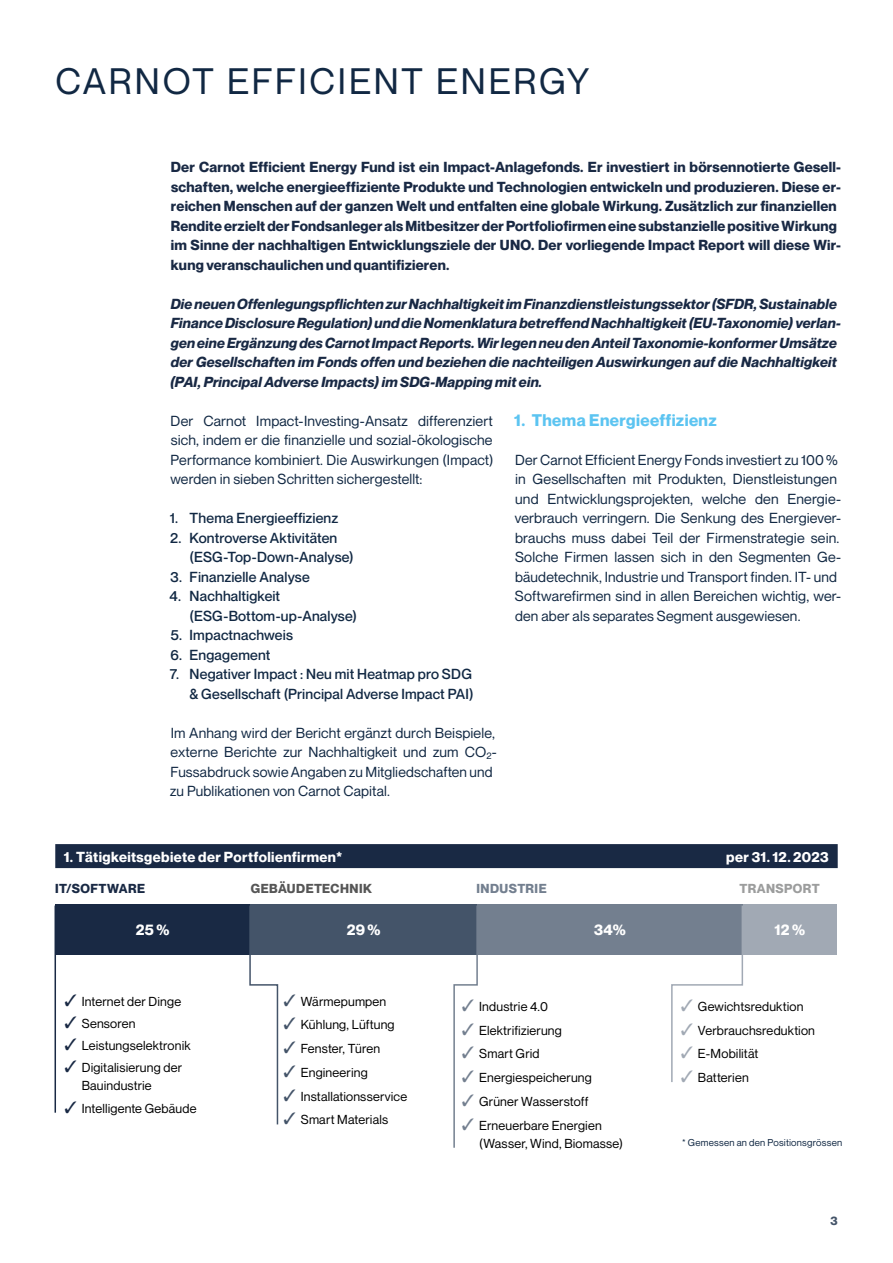
<style>
.page{position:relative;width:893px;height:1263px;background:#fff}
.page>*{position:absolute;margin:0;border:0;box-sizing:border-box;transform-origin:0 0}
.t1{font:36px "Neue Montreal";letter-spacing:.07em;color:#112843}
.t2{font:700 16.5px "Neue Montreal";letter-spacing:.025em;color:#5cc4f1}
.t3{font:700 15px "Neue Montreal";letter-spacing:.025em;color:#fff}
.t4{font:14.25px/19.5px "Neue Montreal";letter-spacing:.01em;color:#112843}
.t5{font:700 14.25px/19.5px "Neue Montreal";letter-spacing:.015em;color:#192944}
.t6{font:italic 700 14.25px/19.5px "Neue Montreal";letter-spacing:.015em;color:#192944}
.t7{font:500 14.25px/19.5px "Neue Montreal";letter-spacing:.01em;color:#112843}
.t8{font:700 14.25px "Neue Montreal";letter-spacing:.03em;color:#fff}
.t9{font:12.75px/18px "Neue Montreal";letter-spacing:.015em;color:#000}
.t10{font:700 12.75px "Neue Montreal";letter-spacing:.035em;color:#565656}
.t11{font:700 12.75px "Neue Montreal";letter-spacing:.03em;color:#192944}
.t12{font:700 12.75px "Neue Montreal";letter-spacing:.035em;color:#737f8f}
.t13{font:700 12.75px "Neue Montreal";letter-spacing:.035em;color:#9c9d9d}
.t14{font:700 12px "Neue Montreal";color:#445469}
.t15{font:9.75px "Neue Montreal";letter-spacing:.025em;color:#112843}
.s1{color:#192944}
.s2{color:#445469}
.s3{color:#737f8f}
.s4{color:#a1a9b4}
</style>
<div class="page">
<div style="left:55px;top:844px;width:783px;height:24px;background:#192944"></div>
<div style="left:477px;top:904px;width:266px;height:50px;background:#737f8f"></div>
<div style="left:55px;top:904px;width:195px;height:50px;background:#192944"></div>
<div style="left:250px;top:904px;width:227px;height:50px;background:#445469"></div>
<div style="left:743px;top:904px;width:94px;height:50px;background:#a1a9b4"></div>
<hr style="left:55px;top:905px;width:1px;height:208px;background:#192944">
<svg style="left:249px;top:905px;width:30px;height:220px"></svg>
<svg style="left:453px;top:905px;width:26px;height:243px"></svg>
<svg style="left:670px;top:905px;width:74px;height:177px"></svg>
<h1 class="t1" style="left:55px;top:60px;width:536px">CARNOT EFFICIENT ENERGY</h1>
<p class="t5" style="left:171px;top:157px;width:672px">Der Carnot Efficient Energy Fund ist ein Impact-Anlagefonds. Er investiert in börsennotierte Gesell&shy;schaften, welche energieeffiziente Produkte und Technologien entwickeln und produzieren. Diese er&shy;reichen Menschen auf der ganzen Welt und entfalten eine globale Wirkung. Zusätzlich zur finanziellen Rendite erzielt der Fondsanleger als Mitbesitzer der Portfoliofirmen eine substanzielle positive Wirkung im Sinne der nachhaltigen Entwicklungsziele der UNO. Der vorliegende Impact Report will diese Wir&shy;kung veranschaulichen und quantifizieren.</p>
<p class="t6" style="left:170px;top:294px;width:672px">Die neuen Offenlegungspflichten zur Nachhaltigkeit im Finanzdienstleistungssektor (SFDR, Sustainable Finance Disclosure Regulation) und die Nomenklatura betreffend Nachhaltigkeit (EU-Taxonomie) verlan&shy;gen eine Ergänzung des Carnot Impact Reports. Wir legen neu den Anteil Taxonomie-konformer Umsätze der Gesellschaften im Fonds offen und beziehen die nachteiligen Auswirkungen auf die Nachhaltigkeit (PAI, Principal Adverse Impacts) im SDG-Mapping mit ein.</p>
<p class="t4" style="left:170px;top:411px;width:324px;text-align:justify">Der Carnot Impact-Investing-Ansatz differenziert sich, indem er die finanzielle und sozial-ökologische Performance kombiniert. Die Auswirkungen (Impact) werden in sieben Schritten sichergestellt:</p>
<p class="t7" style="left:170px;top:509px;width:170px">1. Thema Energieeffizienz</p>
<p class="t7" style="left:190px;top:528px;width:166px;text-indent:-19px">2. Kontroverse Aktivitäten (ESG-Top-Down-Analyse)</p>
<p class="t7" style="left:171px;top:567px;width:141px">3. Finanzielle Analyse</p>
<p class="t7" style="left:190px;top:586px;width:169px;text-indent:-20px">4. Nachhaltigkeit (ESG-Bottom-up-Analyse)</p>
<p class="t7" style="left:171px;top:625px;width:124px">5. Impactnachweis</p>
<p class="t7" style="left:170px;top:645px;width:101px">6. Engagement</p>
<p class="t7" style="left:170px;top:664px;width:305px;text-align:right">7. Negativer Impact : Neu mit Heatmap pro SDG &amp; Gesellschaft (Principal Adverse Impact PAI)</p>
<p class="t4" style="left:170px;top:723px;width:328px">Im Anhang wird der Bericht ergänzt durch Beispiele, externe Berichte zur Nachhaltigkeit und zum CO<sub>2</sub>- Fussabdruck sowie Angaben zu Mitgliedschaften und zu Publikationen von Carnot Capital.</p>
<p class="t2" style="left:514px;top:410px;width:204px">1. Thema Energieeffizienz</p>
<p class="t4" style="left:515px;top:450px;width:328px">Der Carnot Efficient Energy Fonds investiert zu 100 % in Gesellschaften mit Produkten, Dienstleistungen und Entwicklungsprojekten, welche den Energie&shy;verbrauch verringern. Die Senkung des Energiever&shy;brauchs muss dabei Teil der Firmenstrategie sein.<br>Solche Firmen lassen sich in den Segmenten Ge&shy;bäudetechnik, Industrie und Transport finden. IT- und Softwarefirmen sind in allen Bereichen wichtig, wer&shy;den aber als separates Segment ausgewiesen.</p>
<p class="t8" style="left:64px;top:848px;width:280px">1. Tätigkeitsgebiete der Portfolienfirmen*</p>
<p class="t8" style="left:726px;top:848px;width:104px">per 31. 12. 2023</p>
<p class="t11" style="left:55px;top:880px;width:91px">IT/SOFTWARE</p>
<p class="t10" style="left:251px;top:880px;width:123px">GEBÄUDETECHNIK</p>
<p class="t12" style="left:477px;top:880px;width:72px">INDUSTRIE</p>
<p class="t13" style="left:739px;top:880px;width:82px">TRANSPORT</p>
<p class="t3" style="left:136px;top:921px;width:35px">25%</p>
<p class="t3" style="left:347px;top:921px;width:35px">29%</p>
<p class="t3" style="left:594px;top:921px;width:33px">34%</p>
<p class="t3" style="left:774px;top:921px;width:32px">12%</p>
<p class="t9" style="left:65px;top:992px;width:118px"><span class="s1">✓</span> Internet der Dinge</p>
<p class="t9" style="left:65px;top:1014px;width:73px"><span class="s1">✓</span> Sensoren</p>
<p class="t9" style="left:65px;top:1037px;width:128px"><span class="s1">✓</span> Leistungselektronik</p>
<p class="t9" style="left:82px;top:1059px;width:102px;text-indent:-17px"><span class="s1">✓</span> Digitalisierung der<br>Bauindustrie</p>
<p class="t9" style="left:65px;top:1099px;width:133px"><span class="s1">✓</span> Intelligente Gebäude</p>
<p class="t9" style="left:284px;top:992px;width:104px"><span class="s2">✓</span> Wärmepumpen</p>
<p class="t9" style="left:284px;top:1016px;width:113px"><span class="s2">✓</span> Kühlung, Lüftung</p>
<p class="t9" style="left:284px;top:1040px;width:98px"><span class="s2">✓</span> Fenster, Türen</p>
<p class="t9" style="left:284px;top:1063px;width:86px"><span class="s2">✓</span> Engineering</p>
<p class="t9" style="left:284px;top:1087px;width:125px"><span class="s2">✓</span> Installationsservice</p>
<p class="t9" style="left:284px;top:1111px;width:106px"><span class="s2">✓</span> Smart Materials</p>
<p class="t9" style="left:462px;top:997px;width:88px"><span class="s3">✓</span> Industrie 4.0</p>
<p class="t9" style="left:462px;top:1021px;width:102px"><span class="s3">✓</span> Elektrifizierung</p>
<p class="t9" style="left:462px;top:1045px;width:79px"><span class="s3">✓</span> Smart Grid</p>
<p class="t9" style="left:462px;top:1069px;width:132px"><span class="s3">✓</span> Energiespeicherung</p>
<p class="t9" style="left:462px;top:1092px;width:128px"><span class="s3">✓</span> Grüner Wasserstoff</p>
<p class="t9" style="left:479px;top:1116px;width:145px;text-indent:-17px"><span class="s3">✓</span> Erneuerbare Energien (Wasser, Wind, Biomasse)</p>
<p class="t9" style="left:681px;top:997px;width:124px"><span class="s4">✓</span> Gewichtsreduktion</p>
<p class="t9" style="left:681px;top:1021px;width:136px"><span class="s4">✓</span> Verbrauchsreduktion</p>
<p class="t9" style="left:681px;top:1045px;width:79px"><span class="s4">✓</span> E-Mobilität</p>
<p class="t9" style="left:681px;top:1068px;width:70px"><span class="s4">✓</span> Batterien</p>
<p class="t15" style="left:682px;top:1137px;width:162px">* Gemessen an den Positionsgrössen</p>
<p class="t14" style="left:830px;top:1214px;width:9px">3</p>
</div>
